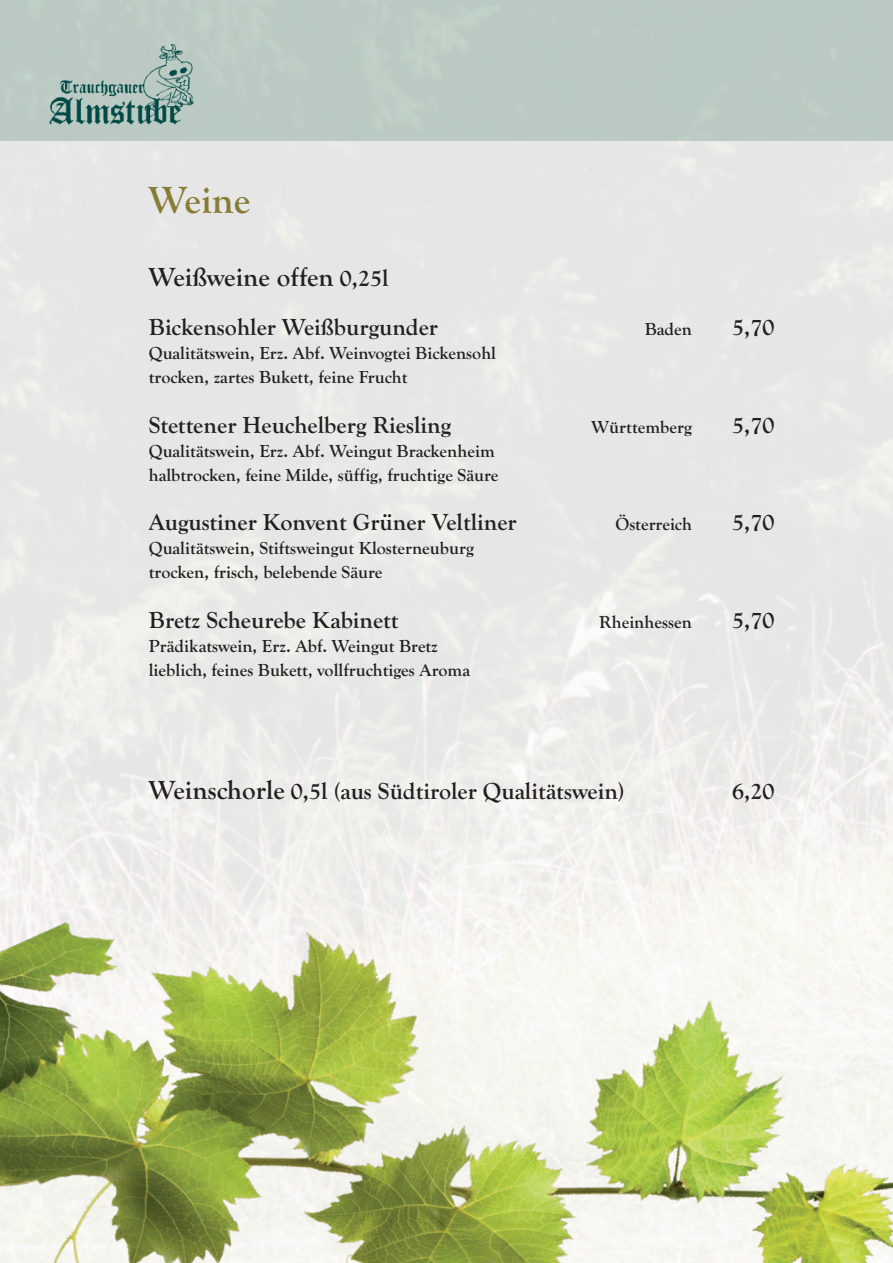
<style>
.page{position:relative;width:893px;height:1263px;background:#fff}
.page>*{position:absolute;margin:0;border:0;box-sizing:border-box;transform-origin:0 0}
.t1{font:700 39px "Goudy Old Style T";color:#877c35}
.t2{font:700 27px "Goudy Old Style T";color:#231f20}
.t3{font:700 24px "Goudy Old Style T";color:#231f20}
.t4{font:700 18px/24px "Goudy Old Style T";color:#231f20}
.s1{font-size:24px}
.s2{font-family:"Calibri"}
.s3{font-size:27px}
</style>
<div class="page">
<img style="left:0;top:907px;width:893px;height:356px">
<div style="left:0;top:0;width:893px;height:140px;background:#bac9c3"></div>
<img style="left:49px;top:44px;width:145px;height:80px">
<h1 class="t1" style="left:149px;top:177px;width:103px">Weine</h1>
<h2 class="t2" style="left:149px;top:260px;width:241px">Weißweine offen <span class="s1">0,25l</span></h2>
<h3 class="t3" style="left:149px;top:313px;width:291px">Bickensohler Weißburgunder</h3>
<p class="t4" style="left:645px;top:317px;width:49px">Baden</p>
<h3 class="t3" style="left:732px;top:313px;width:44px">5,70</h3>
<p class="t4" style="left:149px;top:341px;width:349px">Qualitätswein, Erz. Abf. Weinvogtei Bickensohl trocken, zartes Bukett, feine Frucht</p>
<h3 class="t3" style="left:149px;top:410px;width:304px">Stettener Heuchelberg Riesling</h3>
<p class="t4" style="left:591px;top:414px;width:102px">Württemberg</p>
<h3 class="t3" style="left:732px;top:410px;width:44px">5,70</h3>
<p class="t4" style="left:149px;top:438px;width:351px">Qualitätswein, Erz. Abf. Weingut Brackenheim halbtrocken, feine Milde, süffig, fruchtige Säure</p>
<h3 class="t3" style="left:149px;top:508px;width:369px">Augustiner Konvent Gru<span class="s2">̈</span>ner Veltliner</h3>
<p class="t4" style="left:615px;top:512px;width:78px">Österreich</p>
<h3 class="t3" style="left:732px;top:508px;width:44px">5,70</h3>
<p class="t4" style="left:149px;top:536px;width:327px">Qualitätswein, Stiftsweingut Klosterneuburg trocken, frisch, belebende Säure</p>
<h3 class="t3" style="left:149px;top:605px;width:251px">Bretz Scheurebe Kabinett</h3>
<p class="t4" style="left:599px;top:609px;width:94px">Rheinhessen</p>
<h3 class="t3" style="left:732px;top:605px;width:44px">5,70</h3>
<p class="t4" style="left:149px;top:633px;width:323px">Prädikatswein, Erz. Abf. Weingut Bretz lieblich, feines Bukett, vollfruchtiges Aroma</p>
<h3 class="t3" style="left:149px;top:776px;width:477px"><span class="s3">Weinschorle</span> 0,5l (aus Südtiroler Qualitätswein)</h3>
<h3 class="t3" style="left:732px;top:776px;width:44px">6,20</h3>
</div>
